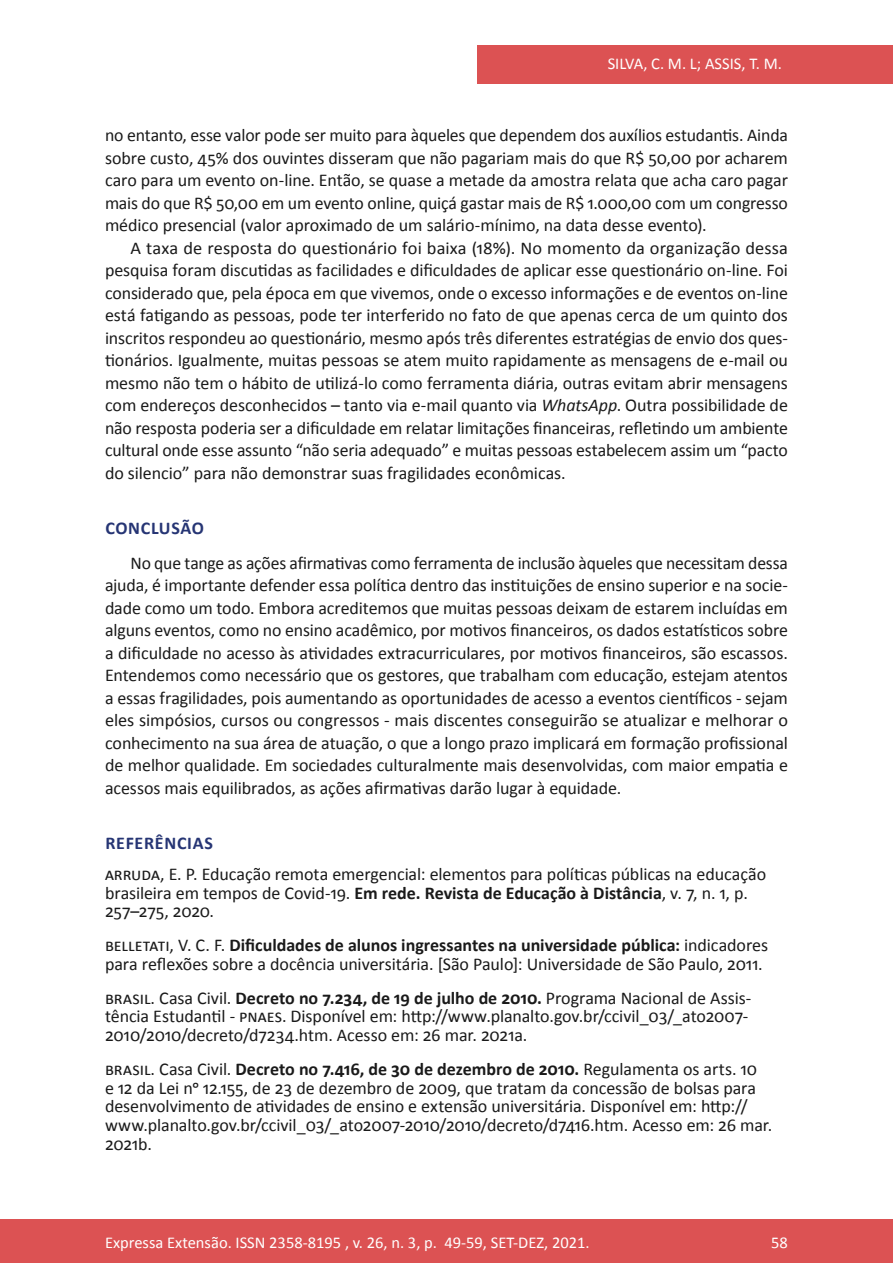
<style>
.page{position:relative;width:893px;height:1263px;background:#fff}
.page>*{position:absolute;margin:0;border:0;box-sizing:border-box;transform-origin:0 0}
.Principal_-_Texto{font:18px/22.5px "Calibri";letter-spacing:-.005em;color:#1a1a1a;text-align:justify}
.Principal_-_Referênc{font:18px/18.8px "Calibri";letter-spacing:-.005em;color:#1a1a1a}
.Principal_-_Intertít{font:700 18px "Calibri";letter-spacing:.04em;color:#263574}
.t1{font:16.5px "Calibri";color:#fff}
.s1{font-style:italic}
.s2{font-weight:700}
</style>
<div class="page">
<div style="left:477px;top:45px;width:416px;height:39px;background:#dc5253"></div>
<div style="left:0;top:1219px;width:893px;height:44px;background:#dc5253"></div>
<p class="t1" style="left:608px;top:53px;width:176px">SILVA, C. M. L; ASSIS, T. M.</p>
<p class="Principal_-_Texto" style="left:105px;top:124px;width:684px">no entanto, esse valor pode ser muito para àqueles que dependem dos auxílios estudantis. Ainda sobre custo, 45% dos ouvintes disseram que não pagariam mais do que R$ 50,00 por acharem caro para um evento on-line. Então, se quase a metade da amostra relata que acha caro pagar mais do que R$ 50,00 em um evento online, quiçá gastar mais de R$ 1.000,00 com um congresso médico presencial (valor aproximado de um salário-mínimo, na data desse evento).</p>
<p class="Principal_-_Texto" style="left:105px;top:236px;width:684px;text-indent:26px">A taxa de resposta do questionário foi baixa (18%). No momento da organização dessa pesquisa foram discutidas as facilidades e dificuldades de aplicar esse questionário on-line. Foi considerado que, pela época em que vivemos, onde o excesso informações e de eventos on-line está fatigando as pessoas, pode ter interferido no fato de que apenas cerca de um quinto dos inscritos respondeu ao questionário, mesmo após três diferentes estratégias de envio dos ques&shy;tionários. Igualmente, muitas pessoas se atem muito rapidamente as mensagens de e-mail ou mesmo não tem o hábito de utilizá-lo como ferramenta diária, outras evitam abrir mensagens com endereços desconhecidos – tanto via e-mail quanto via <span class="s1">WhatsApp</span>. Outra possibilidade de não resposta poderia ser a dificuldade em relatar limitações financeiras, refletindo um ambiente cultural onde esse assunto “não seria adequado” e muitas pessoas estabelecem assim um “pacto do silencio” para não demonstrar suas fragilidades econômicas.</p>
<p class="Principal_-_Intertít" style="left:105px;top:517px;width:100px">CONCLUSÃO</p>
<p class="Principal_-_Texto" style="left:105px;top:551px;width:684px;text-indent:26px">No que tange as ações afirmativas como ferramenta de inclusão àqueles que necessitam dessa ajuda, é importante defender essa política dentro das instituições de ensino superior e na socie&shy;dade como um todo. Embora acreditemos que muitas pessoas deixam de estarem incluídas em alguns eventos, como no ensino acadêmico, por motivos financeiros, os dados estatísticos sobre a dificuldade no acesso às atividades extracurriculares, por motivos financeiros, são escassos.<br>Entendemos como necessário que os gestores, que trabalham com educação, estejam atentos a essas fragilidades, pois aumentando as oportunidades de acesso a eventos científicos - sejam eles simpósios, cursos ou congressos - mais discentes conseguirão se atualizar e melhorar o conhecimento na sua área de atuação, o que a longo prazo implicará em formação profissional de melhor qualidade. Em sociedades culturalmente mais desenvolvidas, com maior empatia e acessos mais equilibrados, as ações afirmativas darão lugar à equidade.</p>
<p class="Principal_-_Intertít" style="left:105px;top:832px;width:109px">REFERÊNCIAS</p>
<p class="Principal_-_Referênc" style="left:105px;top:864px;width:663px">ARRUDA, E. P. Educação remota emergencial: elementos para políticas públicas na educação brasileira em tempos de Covid-19. <span class="s2">Em rede. Revista de Educação à Distância</span>, v. 7, n. 1, p.<br>257–275, 2020.</p>
<p class="Principal_-_Referênc" style="left:105px;top:936px;width:664px">BELLETATI, V. C. F. <span class="s2">Dificuldades de alunos ingressantes na universidade pública:</span> indicadores para reflexões sobre a docência universitária. [São Paulo]: Universidade de São Paulo, 2011.</p>
<p class="Principal_-_Referênc" style="left:105px;top:988px;width:648px">BRASIL. Casa Civil. <span class="s2">Decreto no 7.234, de 19 de julho de 2010.</span> Programa Nacional de Assis&shy;tência Estudantil - PNAES. Disponível em: http://www.planalto.gov.br/ccivil_03/_ato2007-<br>2010/2010/decreto/d7234.htm. Acesso em: 26 mar. 2021a.</p>
<p class="Principal_-_Referênc" style="left:105px;top:1059px;width:669px">BRASIL. Casa Civil. <span class="s2">Decreto no 7.416, de 30 de dezembro de 2010.</span> Regulamenta os arts. 10<br>e 12 da Lei no 12.155, de 23 de dezembro de 2009, que tratam da concessão de bolsas para desenvolvimento de atividades de ensino e extensão universitária. Disponível em: http:// www.planalto.gov.br/ccivil_03/_ato2007-2010/2010/decreto/d7416.htm. Acesso em: 26 mar.<br>2021b.</p>
<p class="t1" style="left:105px;top:1231px;width:486px">Expressa Extensão. ISSN 2358-8195 , v. 26, n. 3, p. 49-59, SET-DEZ, 2021.</p>
<p class="t1" style="left:771px;top:1231px;width:18px">58</p>
</div>
